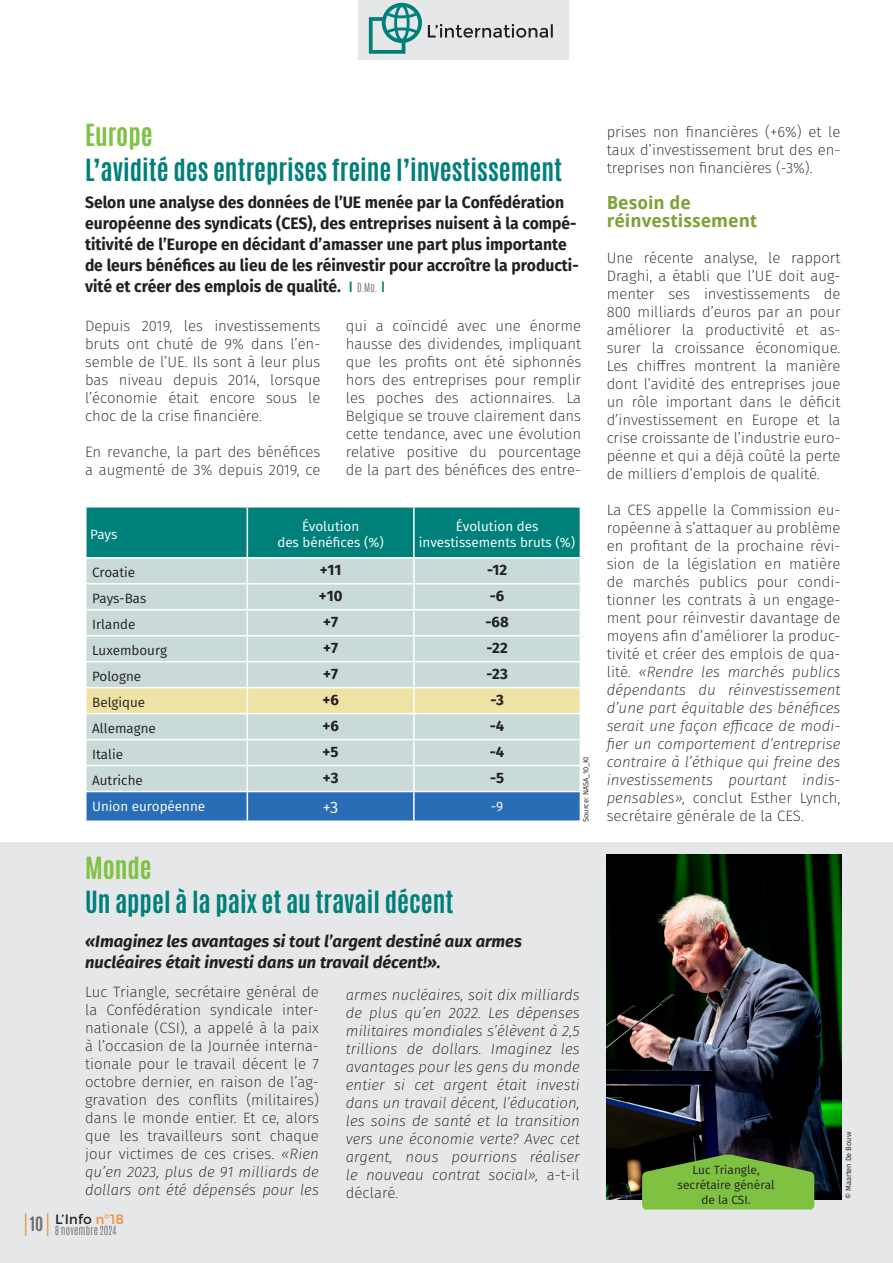
<style>
.page{position:relative;width:893px;height:1263px;background:#fff}
.page>*{position:absolute;margin:0;border:0;box-sizing:border-box;transform-origin:0 0}
.t1{font:300 25.95px "Antonio";color:#ec9134;scale:.64 1}
.Int-Titre{font:700 25.5px "Antonio";color:#00807a}
.Int-Av-titre{font:700 25.5px "Antonio";color:#7fc241}
.Int-iT{font:700 18px/18px "Droid Sans";color:#7ea135}
.Chap{font:700 16.5px/21px "Fira Sans";color:#231f20;scale:.95 1}
.Chap-2{font:italic 700 16.5px/21px "Fira Sans";color:#231f20}
.t2{font:16.5px "Fira Sans";color:#fff}
.Texte{font:200 15px/18px "Fira Sans";color:#231f20;text-align:justify}
.Texte-2{font:italic 200 15px/18px "Fira Sans";letter-spacing:.005em;color:#231f20;text-align:justify}
.t3{font:700 15px "Fira Sans";color:#231f20}
.t4{font:13.5px/16.2px "Fira Sans";color:#fff;text-align:center}
.t5{font:13.5px "Fira Sans";color:#231f20}
.t6{font:13.5px "Montserrat";letter-spacing:.005em;color:#231f20}
.légende{font:12px "Fira Sans";color:#231f20}
.t7{font:300 10.5px "Antonio";letter-spacing:.025em;color:#6c6d70}
.photo{font:7.5px "Fira Sans";color:#231f20}
.s1{font-family:"Montserrat";font-weight:400;font-size:15px;color:#00807a}
.s2{font-family:"Antonio";font-weight:300;font-size:10.5px;color:#6c6d70}
.s3{font-style:italic}
.s4{color:#ec9134}
.s5{font-style:normal}
</style>
<div class="page">
<div style="left:0;top:842px;width:893px;height:421px;background:#e6e7e9"></div>
<div style="left:358px;top:0;width:211px;height:60px;background:#e6e7e9"></div>
<svg style="left:428px;top:24px;width:125px;height:14px"></svg>
<svg style="left:368px;top:3px;width:54px;height:51px"></svg>
<svg style="left:86px;top:507px;width:495px;height:313px;background:#a1c5c5"></svg>
<img style="left:607px;top:855px;width:235px;height:344px">
<svg style="left:642px;top:1154px;width:172px;height:55px;background:#6ba239"></svg>
<p class="Int-Av-titre" style="left:85px;top:116px;width:69px">Europe</p>
<p class="Int-Titre" style="left:85px;top:150px;width:479px">L’avidité des entreprises freine l’investissement</p>
<p class="Chap" style="left:85px;top:192px;width:521px">Selon une analyse des données de l’UE menée par la Confédération européenne des syndicats (CES), des entreprises nuisent à la compé&shy;titivité de l’Europe en décidant d’amasser une part plus importante de leurs bénéfices au lieu de les réinvestir pour accroître la producti&shy;vité et créer des emplois de qualité. <span class="s1">I</span> <span class="s2">D.Mo.</span> <span class="s1">I</span></p>
<p class="Texte" style="left:85px;top:317px;width:237px">Depuis 2019, les investissements bruts ont chuté de 9% dans l’en&shy;semble de l’UE. Ils sont à leur plus bas niveau depuis 2014, lorsque l’économie était encore sous le choc de la crise financière.</p>
<p class="Texte" style="left:85px;top:443px;width:237px">En revanche, la part des bénéfices a augmenté de 3% depuis 2019, ce</p>
<p class="Texte" style="left:346px;top:317px;width:237px">qui a coïncidé avec une énorme hausse des dividendes, impliquant que les profits ont été siphonnés hors des entreprises pour remplir les poches des actionnaires. La Belgique se trouve clairement dans cette tendance, avec une évolution relative positive du pourcentage de la part des bénéfices des entre-</p>
<p class="t4" style="left:90px;top:525px;width:29px">Pays</p>
<p class="t4" style="left:277px;top:517px;width:108px">Évolution<br>des bénéfices (%)</p>
<p class="t4" style="left:419px;top:517px;width:158px">Évolution des investissements bruts (%)</p>
<p class="t5" style="left:92px;top:562px;width:45px">Croatie</p>
<p class="t3" style="left:320px;top:560px;width:23px">+11</p>
<p class="t3" style="left:487px;top:560px;width:22px">-12</p>
<p class="t5" style="left:92px;top:588px;width:56px">Pays-Bas</p>
<p class="t3" style="left:319px;top:586px;width:25px">+10</p>
<p class="t3" style="left:490px;top:586px;width:16px">-6</p>
<p class="t5" style="left:92px;top:614px;width:45px">Irlande</p>
<p class="t3" style="left:323px;top:612px;width:16px">+7</p>
<p class="t3" style="left:485px;top:612px;width:25px">-68</p>
<p class="t5" style="left:92px;top:640px;width:76px">Luxembourg</p>
<p class="t3" style="left:323px;top:638px;width:16px">+7</p>
<p class="t3" style="left:486px;top:638px;width:23px">-22</p>
<p class="t5" style="left:92px;top:666px;width:51px">Pologne</p>
<p class="t3" style="left:323px;top:663px;width:16px">+7</p>
<p class="t3" style="left:486px;top:663px;width:23px">-23</p>
<p class="t5" style="left:92px;top:692px;width:55px">Belgique</p>
<p class="t3" style="left:322px;top:689px;width:18px">+6</p>
<p class="t3" style="left:490px;top:689px;width:15px">-3</p>
<p class="t5" style="left:92px;top:718px;width:65px">Allemagne</p>
<p class="t3" style="left:322px;top:715px;width:18px">+6</p>
<p class="t3" style="left:490px;top:715px;width:16px">-4</p>
<p class="t5" style="left:92px;top:744px;width:32px">Italie</p>
<p class="t3" style="left:323px;top:741px;width:18px">+5</p>
<p class="t3" style="left:490px;top:741px;width:16px">-4</p>
<p class="t5" style="left:92px;top:770px;width:52px">Autriche</p>
<p class="t3" style="left:323px;top:767px;width:17px">+3</p>
<p class="t3" style="left:490px;top:767px;width:16px">-5</p>
<p class="t4" style="left:92px;top:797px;width:114px">Union européenne</p>
<p class="t2" style="left:323px;top:795px;width:17px">+3</p>
<p class="t4" style="left:491px;top:797px;width:14px">-9</p>
<p class="photo" style="left:580px;top:822px;width:67px;rotate:-90deg">Source: NASA_10_KI</p>
<p class="Int-Av-titre" style="left:85px;top:848px;width:68px">Monde</p>
<p class="Int-Titre" style="left:85px;top:883px;width:370px">Un appel à la paix et au travail décent</p>
<p class="Chap-2" style="left:85px;top:931px;width:438px">«Imaginez les avantages si tout l’argent destiné aux armes nucléaires était investi dans un travail décent!».</p>
<p class="Texte" style="left:85px;top:983px;width:235px">Luc Triangle, secrétaire général de la Confédération syndicale inter&shy;nationale (CSI), a appelé à la paix à l’occasion de la Journée interna&shy;tionale pour le travail décent le 7 octobre dernier, en raison de l’ag&shy;gravation des conflits (militaires) dans le monde entier. Et ce, alors que les travailleurs sont chaque jour victimes de ces crises. <span class="s3">«Rien qu’en 2023, plus de 91 milliards de dollars ont été dépensés pour les</span></p>
<p class="t1" style="left:24px;top:1206px;width:43px">I<sup>10</sup>I</p>
<p class="t6" style="left:55px;top:1211px;width:70px">L’Info <span class="s4">n°18</span></p>
<p class="t7" style="left:55px;top:1223px;width:63px">8 novembre 2024</p>
<p class="Texte-2" style="left:346px;top:985px;width:235px">armes nucléaires, soit dix milliards de plus qu’en 2022. Les dépenses militaires mondiales s’élèvent à 2,5 trillions de dollars. Imaginez les avantages pour les gens du monde entier si cet argent était investi dans un travail décent, l’éducation, les soins de santé et la transition vers une économie verte? Avec cet argent, nous pourrions réaliser le nouveau contrat social», <span class="s5">a-t-il déclaré.</span></p>
<p class="Texte" style="left:607px;top:123px;width:235px">prises non financières (+6%) et le taux d’investissement brut des en&shy;treprises non financières (-3%).</p>
<p class="Int-iT" style="left:607px;top:193px;width:152px">Besoin de réinvestissement</p>
<p class="Texte" style="left:607px;top:249px;width:235px">Une récente analyse, le rapport Draghi, a établi que l’UE doit aug&shy;menter ses investissements de 800 milliards d’euros par an pour améliorer la productivité et as&shy;surer la croissance économique.<br>Les chiffres montrent la manière dont l’avidité des entreprises joue un rôle important dans le déficit d’investissement en Europe et la crise croissante de l’industrie euro&shy;péenne et qui a déjà coûté la perte de milliers d’emplois de qualité.</p>
<p class="Texte" style="left:607px;top:501px;width:235px">La CES appelle la Commission eu&shy;ropéenne à s’attaquer au problème en profitant de la prochaine révi&shy;sion de la législation en matière de marchés publics pour condi&shy;tionner les contrats à un engage&shy;ment pour réinvestir davantage de moyens afin d’améliorer la produc&shy;tivité et créer des emplois de qua&shy;lité. <span class="s3">«Rendre les marchés publics dépendants du réinvestissement d’une part équitable des bénéfices serait une façon efficace de modi&shy;fier un comportement d’entreprise contraire à l’éthique qui freine des investissements pourtant indis&shy;pensables»,</span> conclut Esther Lynch, secrétaire générale de la CES.</p>
<p class="légende" style="left:692px;top:1160px;width:69px">Luc Triangle,</p>
<p class="légende" style="left:677px;top:1175px;width:99px">secrétaire général</p>
<p class="légende" style="left:701px;top:1190px;width:51px">de la CSI.</p>
<p class="photo" style="left:843px;top:1199px;width:69px;rotate:-90deg">© Maarten De Bouw</p>
</div>
